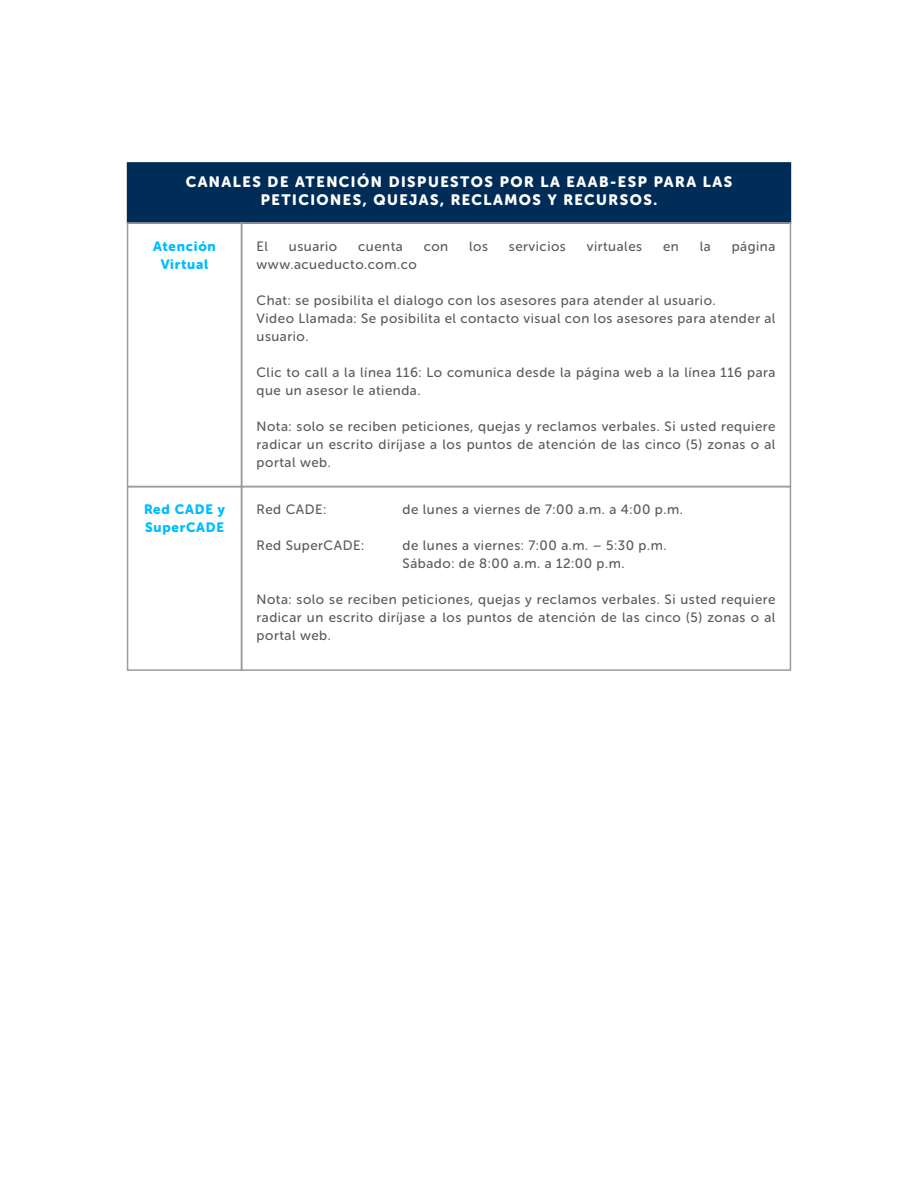
<style>
.page{position:relative;width:918px;height:1188px;background:#fff}
.page>*{position:absolute;margin:0;border:0;box-sizing:border-box;transform-origin:0 0}
.t1{font:15px/18px "Museo Sans Rounded 900";letter-spacing:.1em;color:#fff;text-align:center}
.t2{font:13.5px/18px "Museo Sans Rounded 500";letter-spacing:.04em;color:#5b5b5f}
.t3{font:13.5px/18px "Museo Sans Rounded 900";letter-spacing:.06em;color:#00bdff}
</style>
<div class="page">
<div style="left:127px;top:162px;width:664px;height:62px;background:#002c58;border:2px solid #002c58"></div>
<div style="left:127px;top:486px;width:115px;height:185px;border:2px solid #9c9aa0"></div>
<div style="left:241px;top:486px;width:550px;height:185px;border:2px solid #9c9aa0"></div>
<div style="left:127px;top:222px;width:115px;height:265px;border:2px solid #9c9aa0"></div>
<div style="left:241px;top:222px;width:550px;height:265px;border:2px solid #9c9aa0"></div>
<p class="t1" style="left:186px;top:172px;width:548px">CANALES DE ATENCIÓN DISPUESTOS POR LA EAAB-ESP PARA LAS<br>PETICIONES, QUEJAS, RECLAMOS Y RECURSOS.</p>
<p class="t3" style="left:153px;top:237px;width:64px;text-align:center">Atención<br>Virtual</p>
<p class="t2" style="left:257px;top:237px;width:13px">El</p>
<p class="t2" style="left:289px;top:237px;width:50px">usuario</p>
<p class="t2" style="left:358px;top:237px;width:46px">cuenta</p>
<p class="t2" style="left:424px;top:237px;width:26px">con</p>
<p class="t2" style="left:469px;top:237px;width:20px">los</p>
<p class="t2" style="left:509px;top:237px;width:58px">servicios</p>
<p class="t2" style="left:587px;top:237px;width:57px">virtuales</p>
<p class="t2" style="left:663px;top:237px;width:17px">en</p>
<p class="t2" style="left:700px;top:237px;width:13px">la</p>
<p class="t2" style="left:732px;top:237px;width:45px">página</p>
<p class="t2" style="left:257px;top:255px;width:162px">www.acueducto.com.co</p>
<p class="t2" style="left:257px;top:291px;width:520px">Chat: se posibilita el dialogo con los asesores para atender al usuario.<br>Video Llamada: Se posibilita el contacto visual con los asesores para atender al usuario.</p>
<p class="t2" style="left:257px;top:363px;width:520px">Clic to call a la línea 116: Lo comunica desde la página web a la línea 116 para que un asesor le atienda.</p>
<p class="t2" style="left:257px;top:417px;width:520px;text-align:justify">Nota: solo se reciben peticiones, quejas y reclamos verbales. Si usted requiere radicar un escrito diríjase a los puntos de atención de las cinco (5) zonas o al portal web.</p>
<p class="t3" style="left:144px;top:501px;width:82px">Red CADE y<br>SuperCADE</p>
<p class="t2" style="left:257px;top:501px;width:71px">Red CADE:</p>
<p class="t2" style="left:403px;top:501px;width:282px">de lunes a viernes de 7:00 a.m. a 4:00 p.m.</p>
<p class="t2" style="left:257px;top:537px;width:109px">Red SuperCADE:</p>
<p class="t2" style="left:403px;top:537px;width:266px">de lunes a viernes: 7:00 a.m. – 5:30 p.m.<br>Sábado: de 8:00 a.m. a 12:00 p.m.</p>
<p class="t2" style="left:257px;top:591px;width:520px;text-align:justify">Nota: solo se reciben peticiones, quejas y reclamos verbales. Si usted requiere radicar un escrito diríjase a los puntos de atención de las cinco (5) zonas o al portal web.</p>
</div>
